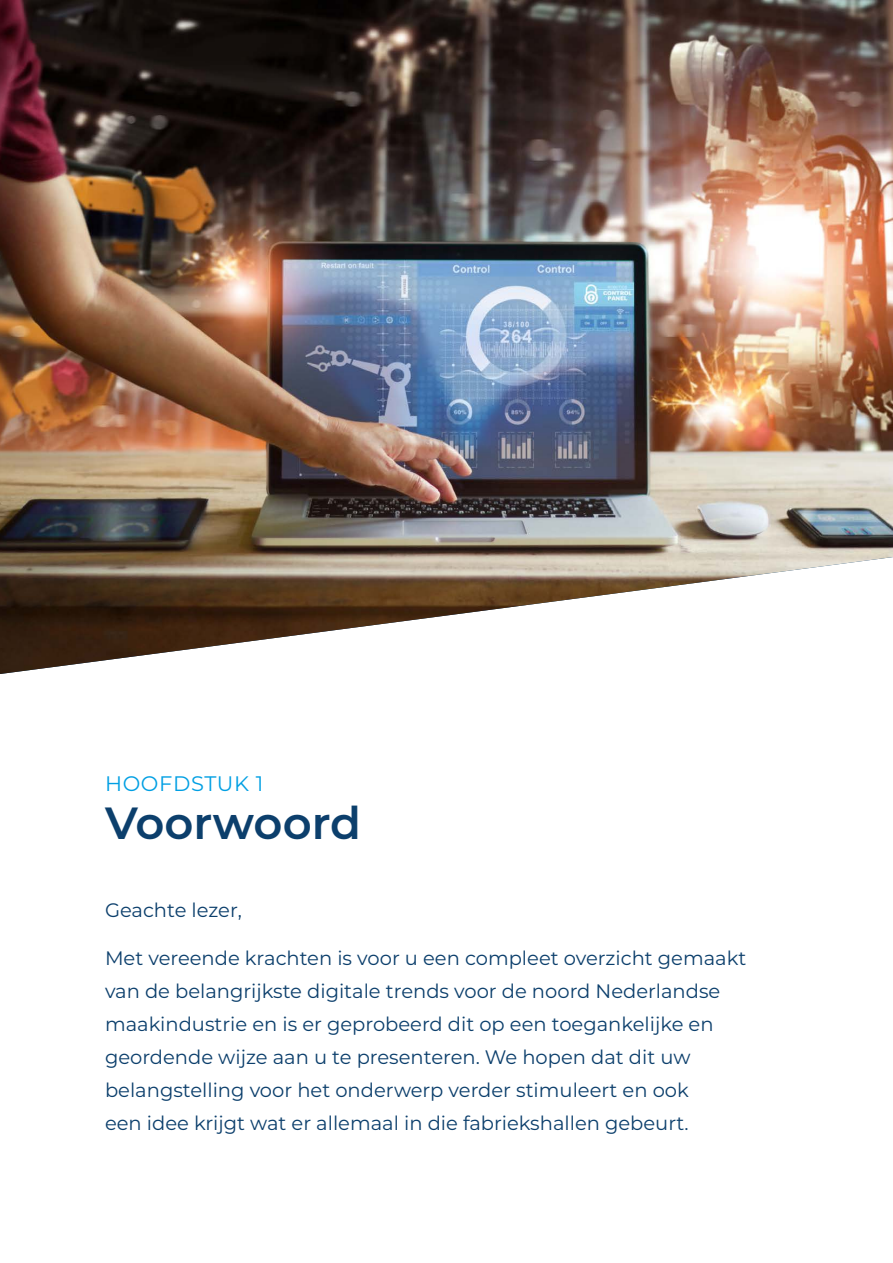
<style>
.page{position:relative;width:893px;height:1263px;background:#fff}
.page>*{position:absolute;margin:0;border:0;box-sizing:border-box;transform-origin:0 0}
.Heading{font:600 45px "Montserrat";color:#0c3f6c}
.Hoofdstuknummer_labe{font:21px "Montserrat";letter-spacing:.03em;color:#009fe3}
.Inleiding{font:19.5px/33px "Montserrat";color:#0c3f6c}
</style>
<div class="page">
<img style="left:0;top:0;width:893px;height:674px">
<h2 class="Hoofdstuknummer_labe" style="left:105px;top:769px;width:160px">HOOFDSTUK 1</h2>
<h1 class="Heading" style="left:105px;top:791px;width:258px">Voorwoord</h1>
<p class="Inleiding" style="left:105px;top:892px;width:138px">Geachte lezer,</p>
<p class="Inleiding" style="left:105px;top:940px;width:643px">Met vereende krachten is voor u een compleet overzicht gemaakt van de belangrijkste digitale trends voor de noord Nederlandse maakindustrie en is er geprobeerd dit op een toegankelijke en geordende wijze aan u te presenteren. We hopen dat dit uw belangstelling voor het onderwerp verder stimuleert en ook<br>een idee krijgt wat er allemaal in die fabriekshallen gebeurt.</p>
</div>
